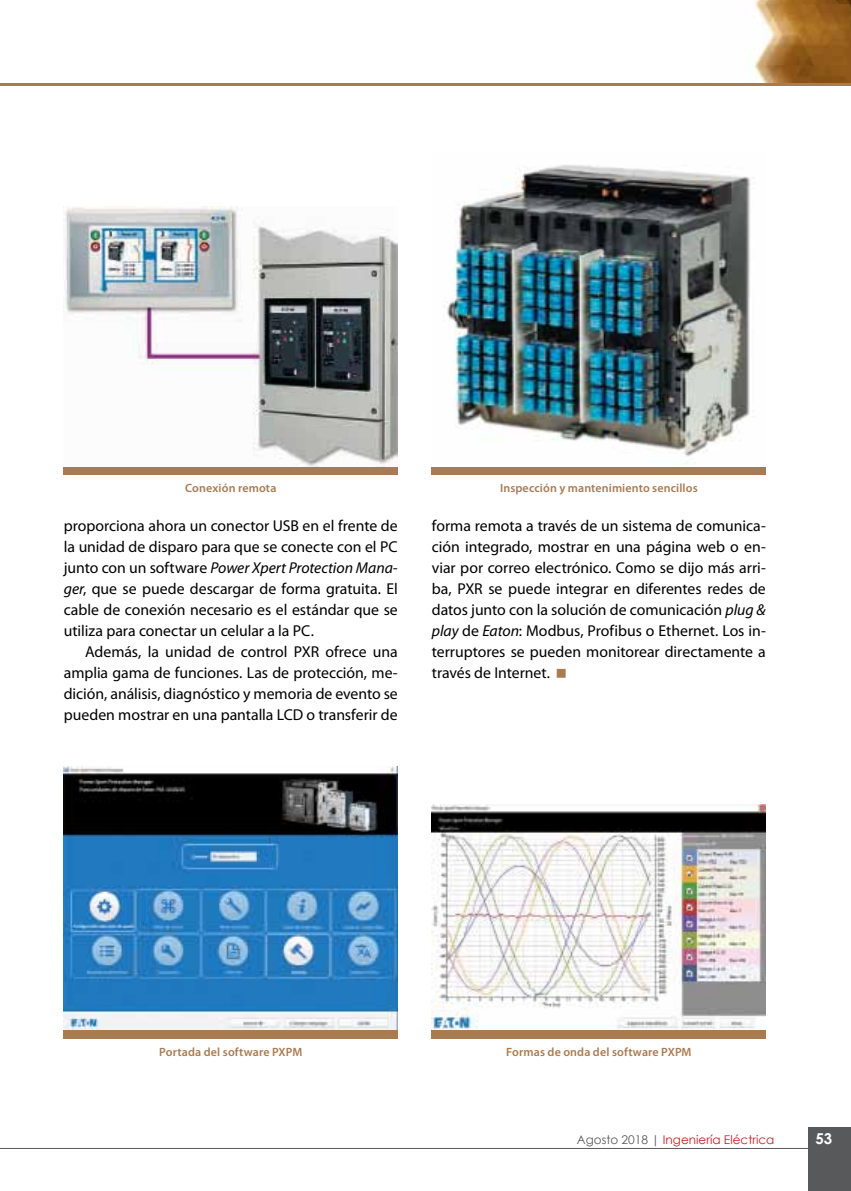
<style>
.page{position:relative;width:851px;height:1191px;background:#fff}
.page>*{position:absolute;margin:0;border:0;box-sizing:border-box;transform-origin:0 0}
.t1{font:15.75px/21px "Myriad Pro";letter-spacing:-.005em;color:#000;text-align:justify}
.t2{font:700 15px "Century Gothic";color:#fff}
.t3{font:600 12px "Myriad Pro";letter-spacing:.01em;color:#a97b50}
.t4{font:12px "Century Gothic";color:#c61d23}
.s1{font-style:italic}
.s2{color:#58595b}
</style>
<div class="page">
<hr style="left:0;top:1148px;width:850px;height:1px;background:#58595b">
<div style="left:808px;top:1127px;width:42px;height:64px;background:#58595b"></div>
<img style="left:754px;top:0;width:96px;height:83px">
<hr style="left:0;top:83px;width:850px;height:2px;background:#a97b50">
<div style="left:64px;top:466px;width:334px;height:8px;background:#a97b50"></div>
<img style="left:64px;top:207px;width:334px;height:259px">
<div style="left:432px;top:466px;width:333px;height:8px;background:#a97b50"></div>
<img style="left:443px;top:165px;width:308px;height:299px">
<img style="left:64px;top:766px;width:334px;height:264px">
<div style="left:64px;top:1030px;width:334px;height:9px;background:#a97b50"></div>
<img style="left:432px;top:804px;width:333px;height:226px">
<div style="left:432px;top:1030px;width:333px;height:9px;background:#a97b50"></div>
<p class="t3" style="left:185px;top:481px;width:93px">Conexión remota</p>
<p class="t3" style="left:500px;top:481px;width:199px">Inspección y mantenimiento sencillos</p>
<p class="t1" style="left:64px;top:516px;width:335px">proporciona ahora un conector USB en el frente de la unidad de disparo para que se conecte con el PC junto con un software <span class="s1">Power Xpert Protection Mana&shy;ger</span>, que se puede descargar de forma gratuita. El cable de conexión necesario es el estándar que se utiliza para conectar un celular a la PC.</p>
<p class="t1" style="left:64px;top:642px;width:335px;text-indent:21px">Además, la unidad de control PXR ofrece una amplia gama de funciones. Las de protección, me&shy;dición, análisis, diagnóstico y memoria de evento se pueden mostrar en una pantalla LCD o transferir de</p>
<p class="t1" style="left:432px;top:516px;width:335px">forma remota a través de un sistema de comunica&shy;ción integrado, mostrar en una página web o en&shy;viar por correo electrónico. Como se dijo más arri&shy;ba, PXR se puede integrar en diferentes redes de datos junto con la solución de comunicación <span class="s1">plug &amp; play</span> de <span class="s1">Eaton</span>: Modbus, Profibus o Ethernet. Los in&shy;terruptores se pueden monitorear directamente a través de Internet.</p>
<p class="t3" style="left:159px;top:1045px;width:145px">Portada del software PXPM</p>
<p class="t3" style="left:506px;top:1045px;width:187px">Formas de onda del software PXPM</p>
<p class="t4" style="left:576px;top:1131px;width:199px"><span class="s2">Agosto 2018 |</span> Ingeniería Eléctrica</p>
<p class="t2" style="left:815px;top:1127px;width:18px">53</p>
</div>
